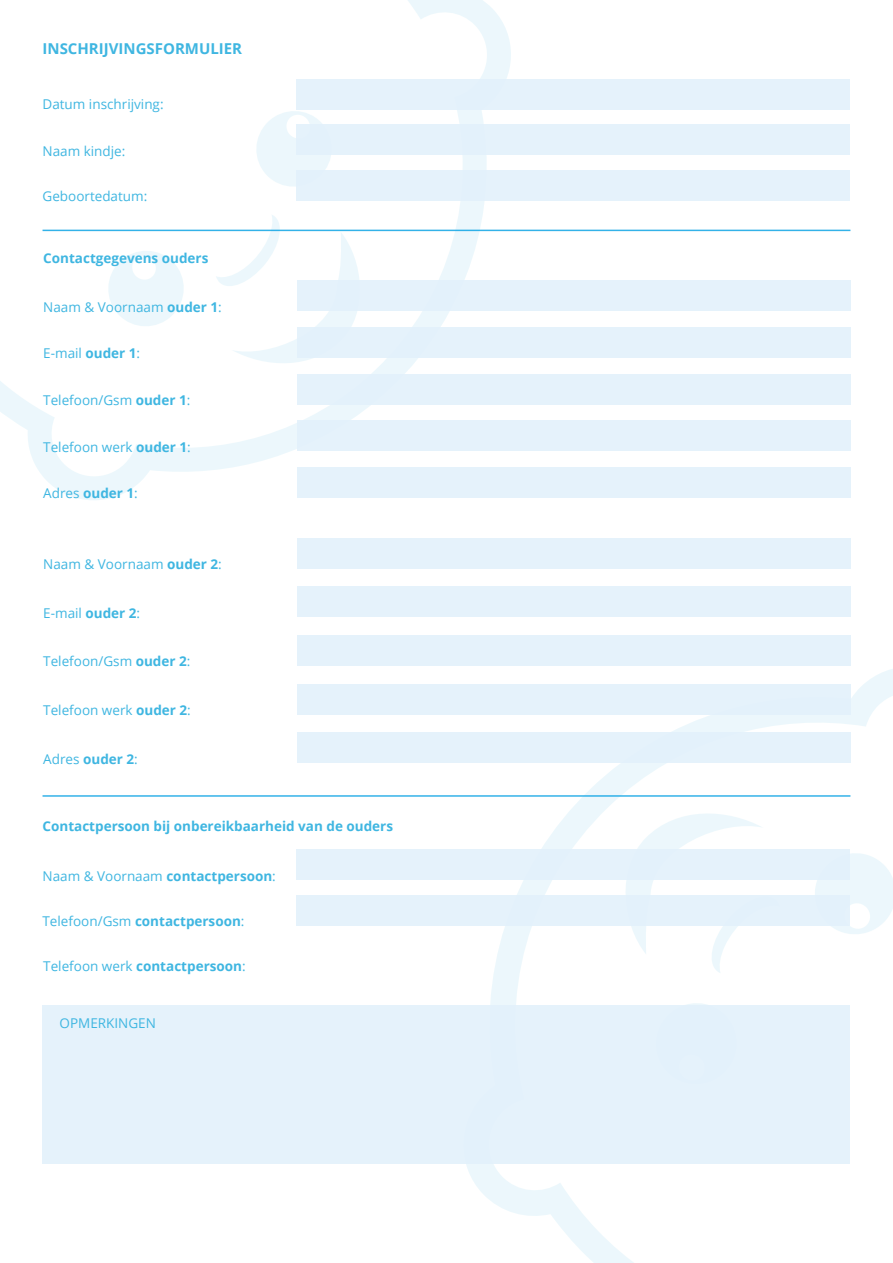
<style>
.page{position:relative;width:893px;height:1263px;background:#fff}
.page>*{position:absolute;margin:0;border:0;box-sizing:border-box;transform-origin:0 0}
.t1{font:700 15px "Open Sans";color:#3fb6e1}
.t2{font:13.5px "Open Sans";color:#3fb6e1}
.t3{font:700 13.5px "Open Sans";color:#3fb6e1}
.s1{font-weight:700}
.s2{font-weight:400}
</style>
<div class="page">
<svg style="left:47px;top:8px;width:471px;height:492px"></svg>
<svg style="left:0;top:0;width:491px;height:481px"></svg>
<svg style="left:216px;top:214px;width:153px;height:156px"></svg>
<svg style="left:252px;top:107px;width:84px;height:83px"></svg>
<svg style="left:104px;top:247px;width:84px;height:83px"></svg>
<svg style="left:484px;top:687px;width:409px;height:576px"></svg>
<svg style="left:616px;top:806px;width:164px;height:167px"></svg>
<svg style="left:651px;top:999px;width:90px;height:7px"></svg>
<svg style="left:810px;top:849px;width:83px;height:89px"></svg>
<div style="left:296px;top:79px;width:554px;height:31px;background:#e3f1fb"></div>
<div style="left:296px;top:125px;width:554px;height:30px;background:#e3f1fb"></div>
<div style="left:296px;top:170px;width:554px;height:30px;background:#e3f1fb"></div>
<div style="left:297px;top:281px;width:553px;height:30px;background:#e3f1fb"></div>
<div style="left:296px;top:850px;width:554px;height:30px;background:#e3f1fb"></div>
<div style="left:297px;top:538px;width:553px;height:30px;background:#e3f1fb"></div>
<div style="left:297px;top:327px;width:553px;height:31px;background:#e3f1fb"></div>
<div style="left:296px;top:895px;width:554px;height:31px;background:#e3f1fb"></div>
<div style="left:297px;top:587px;width:553px;height:30px;background:#e3f1fb"></div>
<div style="left:297px;top:374px;width:553px;height:30px;background:#e3f1fb"></div>
<div style="left:297px;top:635px;width:553px;height:31px;background:#e3f1fb"></div>
<div style="left:297px;top:421px;width:553px;height:30px;background:#e3f1fb"></div>
<div style="left:297px;top:684px;width:553px;height:30px;background:#e3f1fb"></div>
<div style="left:297px;top:467px;width:553px;height:31px;background:#e3f1fb"></div>
<div style="left:297px;top:732px;width:553px;height:31px;background:#e3f1fb"></div>
<hr style="left:43px;top:230px;width:807px;height:1px;background:#009fe3">
<hr style="left:43px;top:795px;width:807px;height:2px;background:#009fe3">
<div style="left:43px;top:1006px;width:807px;height:158px;background:#e3f1fb"></div>
<p class="t1" style="left:43px;top:38px;width:201px">INSCHRIJVINGSFORMULIER</p>
<p class="t2" style="left:43px;top:95px;width:123px">Datum inschrijving:</p>
<p class="t2" style="left:43px;top:141px;width:84px">Naam kindje:</p>
<p class="t2" style="left:43px;top:187px;width:106px">Geboortedatum:</p>
<p class="t3" style="left:43px;top:248px;width:167px">Contactgegevens ouders</p>
<p class="t2" style="left:43px;top:298px;width:180px">Naam &amp; Voornaam <span class="s1">ouder 1</span>:</p>
<p class="t2" style="left:43px;top:344px;width:98px">E-mail <span class="s1">ouder 1</span>:</p>
<p class="t2" style="left:43px;top:391px;width:149px">Telefoon/Gsm <span class="s1">ouder 1</span>:</p>
<p class="t2" style="left:43px;top:438px;width:149px">Telefoon werk <span class="s1">ouder 1</span>:</p>
<p class="t2" style="left:43px;top:484px;width:96px">Adres <span class="s1">ouder 1</span>:</p>
<p class="t2" style="left:43px;top:555px;width:180px">Naam &amp; Voornaam <span class="s1">ouder 2</span>:</p>
<p class="t2" style="left:43px;top:604px;width:98px">E-mail <span class="s1">ouder 2</span>:</p>
<p class="t2" style="left:43px;top:652px;width:149px">Telefoon/Gsm <span class="s1">ouder 2</span>:</p>
<p class="t2" style="left:43px;top:701px;width:149px">Telefoon werk <span class="s1">ouder 2</span>:</p>
<p class="t2" style="left:43px;top:749px;width:96px">Adres <span class="s1">ouder 2</span>:</p>
<p class="t3" style="left:43px;top:817px;width:352px">Contactpersoon bij onbereikbaarheid van de ouders</p>
<p class="t2" style="left:43px;top:867px;width:235px">Naam &amp; Voornaam <span class="s1">contactpersoon</span>:</p>
<p class="t3" style="left:43px;top:912px;width:204px"><span class="s2">Telefoon/Gsm</span> contactpersoon<span class="s2">:</span></p>
<p class="t3" style="left:43px;top:957px;width:204px"><span class="s2">Telefoon werk</span> contactpersoon<span class="s2">:</span></p>
<p class="t2" style="left:60px;top:1014px;width:98px">OPMERKINGEN</p>
</div>
